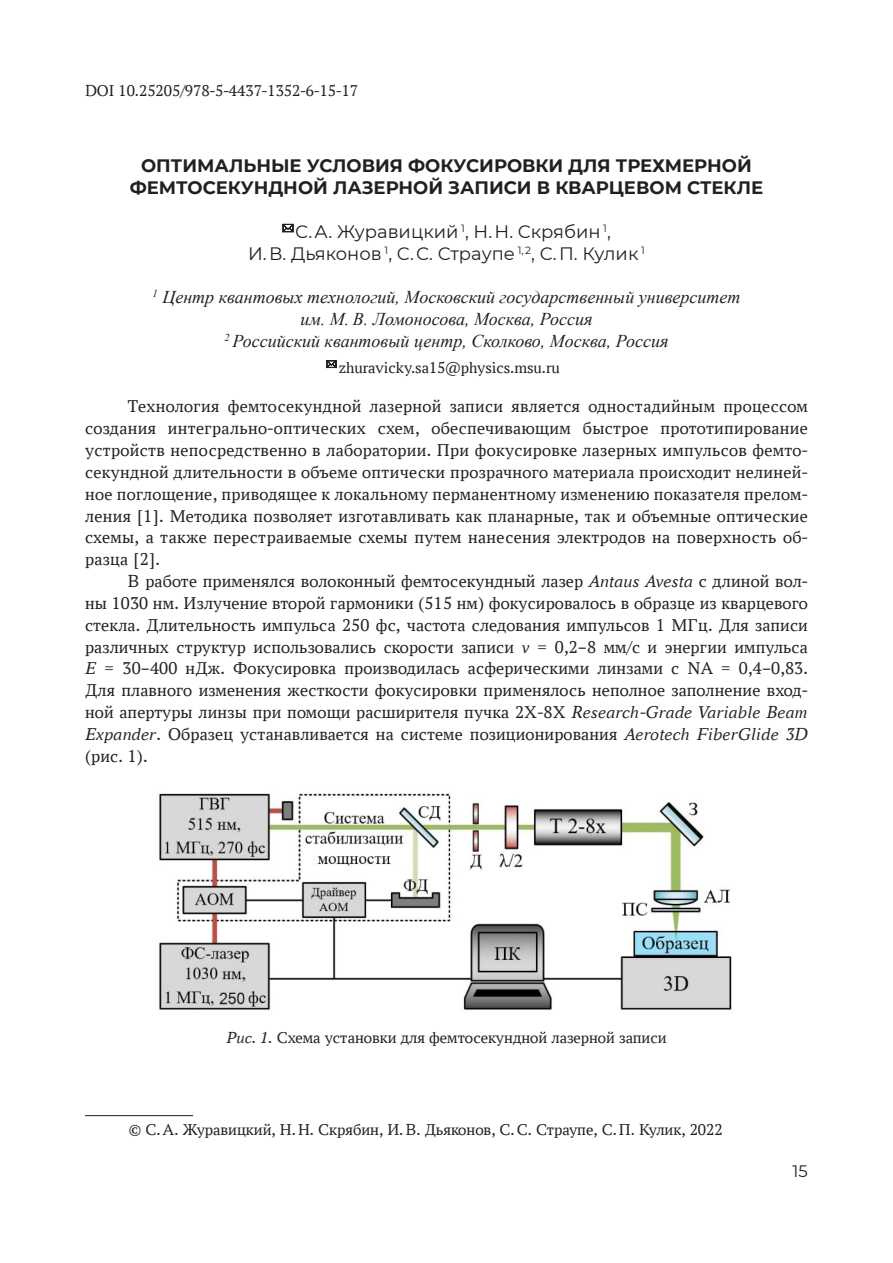
<style>
.page{position:relative;width:893px;height:1263px;background:#fff}
.page>*{position:absolute;margin:0;border:0;box-sizing:border-box;transform-origin:0 0}
.Ïðîñòî_òåêñò{font:18px/21.8px "PT Astra Serif";letter-spacing:.01em;color:#231f20;text-align:justify}
.Otkuda{font:italic 18px/21.8px "Times New Roman";color:#231f20;text-align:center}
.Zagol_1{font:700 18px/21.9px "Montserrat";color:#231f20;text-align:center}
.Avtors{font:18px/21.8px "Montserrat";color:#231f20}
.Snoska{font:16.5px "PT Astra Serif";color:#231f20}
.ris{font:16.5px "PT Astra Serif";color:#231f20}
.UDK{font:16.5px "PT Astra Serif";color:#231f20}
.Email{font:16.5px "PT Astra Serif";color:#231f20}
.t1{font:16.5px "Montserrat";color:#231f20}
.s1{font-style:italic}
</style>
<div class="page">
<hr style="left:85px;top:1115px;width:108px;height:1px;background:#231f20">
<img style="left:159px;top:793px;width:573px;height:217px">
<svg style="left:283px;top:224px;width:10px;height:8px"></svg>
<svg style="left:326px;top:360px;width:10px;height:8px"></svg>
<p class="UDK" style="left:85px;top:81px;width:275px">DOI 10.25205/978-5-4437-1352-6-15-17</p>
<p class="Zagol_1" style="left:130px;top:154px;width:635px">ОПТИМАЛЬНЫЕ УСЛОВИЯ ФОКУСИРОВКИ ДЛЯ ТРЕХМЕРНОЙ<br>ФЕМТОСЕКУНДНОЙ ЛАЗЕРНОЙ ЗАПИСИ В КВАРЦЕВОМ СТЕКЛЕ</p>
<p class="Avtors" style="left:248px;top:220px;width:398px;text-indent:47px">С. А. Журавицкий <sup>1</sup>, Н. Н. Скрябин <sup>1</sup>,<br>И. В. Дьяконов <sup>1</sup>, С. С. Страупе <sup>1,</sup> <sup>2</sup>, С. П. Кулик <sup>1</sup></p>
<p class="Otkuda" style="left:153px;top:286px;width:589px"><sup>1</sup> Центр квантовых технологий, Московский государственный университет им. М. В. Ломоносова, Москва, Россия<br><sup>2</sup> Российский квантовый центр, Сколково, Москва, Россия</p>
<p class="Email" style="left:339px;top:357px;width:230px">zhuravicky.sa15@physics.msu.ru <sup>*</sup></p>
<p class="Ïðîñòî_òåêñò" style="left:85px;top:395px;width:724px;text-indent:43px">Технология фемтосекундной лазерной записи является одностадийным процессом создания интегрально-оптических схем, обеспечивающим быстрое прототипирование устройств непосредственно в лаборатории. При фокусировке лазерных импульсов фемто&shy;секундной длительности в объеме оптически прозрачного материала происходит нелиней&shy;ное поглощение, приводящее к локальному перманентному изменению показателя прелом&shy;ления [1]. Методика позволяет изготавливать как планарные, так и объемные оптические схемы, а также перестраиваемые схемы путем нанесения электродов на поверхность об&shy;разца [2].</p>
<p class="Ïðîñòî_òåêñò" style="left:85px;top:570px;width:724px;text-indent:43px">В работе применялся волоконный фемтосекундный лазер <span class="s1">Antaus Avesta</span> с длиной вол&shy;ны 1030 нм. Излучение второй гармоники (515 нм) фокусировалось в образце из кварцевого стекла. Длительность импульса 250 фс, частота следования импульсов 1 МГц. Для записи различных структур использовались скорости записи <span class="s1">v</span> = 0,2–8 мм/с и энергии импульса <span class="s1">E</span> = 30–400 нДж. Фокусировка производилась асферическими линзами с NA = 0,4–0,83.<br>Для плавного изменения жесткости фокусировки применялось неполное заполнение вход&shy;ной апертуры линзы при помощи расширителя пучка 2X-8X <span class="s1">Research‑Grade Variable Beam Expander</span>. Образец устанавливается на системе позиционирования <span class="s1">Aerotech FiberGlide 3D </span>(рис. 1).</p>
<p class="ris" style="left:226px;top:1027px;width:442px"><span class="s1">Рис. 1.</span> Схема установки для фемтосекундной лазерной записи</p>
<p class="Snoska" style="left:121px;top:1120px;width:603px"><sup>*</sup> © С.А. Журавицкий, Н.Н. Скрябин, И.В. Дьяконов, С.С. Страупе, С.П. Кулик, 2022</p>
<p class="t1" style="left:793px;top:1160px;width:17px">15</p>
</div>
